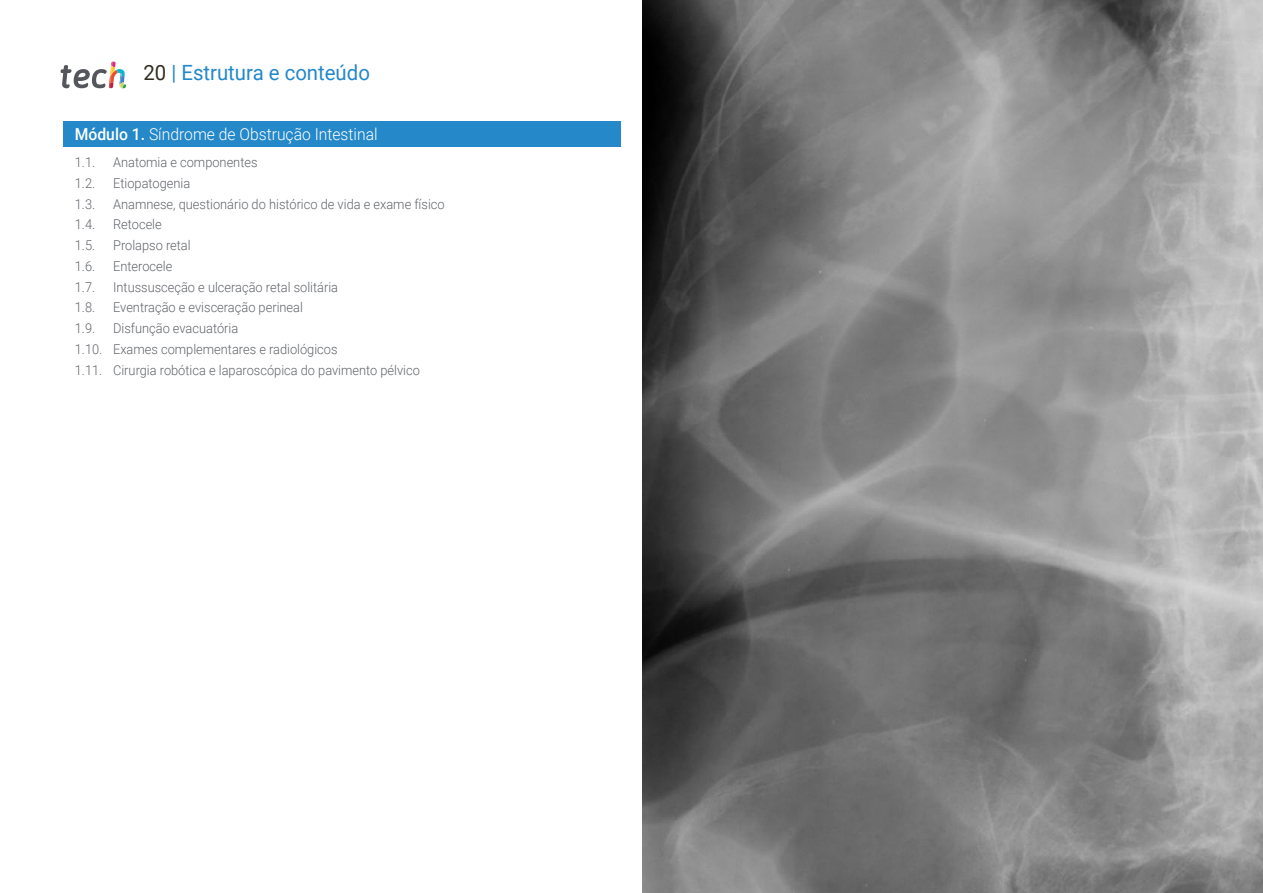
<style>
.page{position:relative;width:1263px;height:893px;background:#fff}
.page>*{position:absolute;margin:0;border:0;box-sizing:border-box;transform-origin:0 0}
.t1{font:21px "Roboto";color:#2488c9}
.t2{font:300 16.5px "Roboto";color:#fff;scale:.95 1}
.t3{font:300 13.5px/20.7px "Roboto";color:#61646a;scale:.95 1}
.s1{color:#312e20}
.s2{font-weight:500}
</style>
<div class="page">
<img style="left:642px;top:0;width:621px;height:893px">
<svg style="left:61px;top:62px;width:65px;height:27px"></svg>
<div style="left:64px;top:121px;width:557px;height:25px;background:#2488c9"></div>
<h1 class="t1" style="left:144px;top:57px;width:228px"><span class="s1">20</span> | Estrutura e conteúdo</h1>
<p class="t2" style="left:75px;top:123px;width:320px"><span class="s2">Módulo 1.</span> Síndrome de Obstrução Intestinal</p>
<p class="t3" style="left:75px;top:151px;width:23px">1.1.</p>
<p class="t3" style="left:113px;top:151px;width:154px">Anatomia e componentes</p>
<p class="t3" style="left:75px;top:172px;width:23px">1.2.</p>
<p class="t3" style="left:113px;top:172px;width:83px">Etiopatogenia</p>
<p class="t3" style="left:75px;top:193px;width:23px">1.3.</p>
<p class="t3" style="left:113px;top:193px;width:350px">Anamnese, questionário do histórico de vida e exame físico</p>
<p class="t3" style="left:75px;top:214px;width:23px">1.4.</p>
<p class="t3" style="left:113px;top:214px;width:53px">Retocele</p>
<p class="t3" style="left:75px;top:234px;width:23px">1.5.</p>
<p class="t3" style="left:113px;top:234px;width:83px">Prolapso retal</p>
<p class="t3" style="left:75px;top:255px;width:23px">1.6.</p>
<p class="t3" style="left:113px;top:255px;width:64px">Enterocele</p>
<p class="t3" style="left:75px;top:276px;width:23px">1.7.</p>
<p class="t3" style="left:113px;top:276px;width:238px">Intussusceção e ulceração retal solitária</p>
<p class="t3" style="left:75px;top:297px;width:23px">1.8.</p>
<p class="t3" style="left:113px;top:297px;width:201px">Eventração e evisceração perineal</p>
<p class="t3" style="left:75px;top:317px;width:23px">1.9.</p>
<p class="t3" style="left:75px;top:317px;width:365px;text-indent:38px">Disfunção evacuatória<br>1.10. Exames complementares e radiológicos<br>1.11. Cirurgia robótica e laparoscópica do pavimento pélvico</p>
</div>
